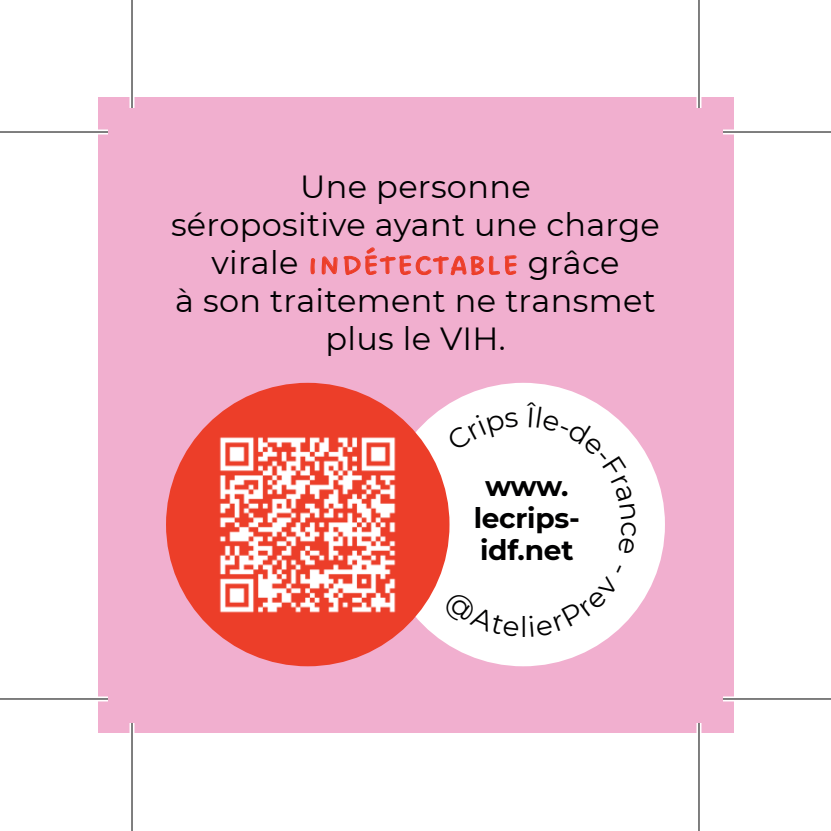
<style>
.page{position:relative;width:831px;height:831px;background:#fff}
.page>*{position:absolute;margin:0;border:0;box-sizing:border-box;transform-origin:0 0}
.t1{font:40px "DO All Caps Regular";letter-spacing:.01em;color:#ec3e29}
.t2{font:32px/38px "Montserrat";letter-spacing:.01em;color:#000001;text-align:center}
.t3{font:700 28px/32px "Montserrat";letter-spacing:-.01em;color:#000001;text-align:center}
.t4{font:28px "Montserrat";color:#000001}
.s1{font-family:"Montserrat";font-size:32px;color:#000001}
</style>
<div class="page">
<div style="left:98px;top:98px;width:635px;height:635px;background:#f1afcf"></div>
<svg style="left:310px;top:248px;width:207px;height:28px"></svg>
<div style="left:381px;top:383px;width:284px;height:283px;background:#fff;border-radius:50%"></div>
<div style="left:166px;top:383px;width:283px;height:283px;background:#ec3e29;border-radius:50%"></div>
<img style="left:219px;top:437px;width:177px;height:176px">
<div style="left:0;top:129px;width:108px;height:5px;background:#fff"></div>
<div style="left:723px;top:129px;width:108px;height:5px;background:#fff"></div>
<div style="left:0;top:696px;width:108px;height:5px;background:#fff"></div>
<div style="left:723px;top:696px;width:108px;height:5px;background:#fff"></div>
<hr style="left:130px;top:0;width:4px;height:108px;background:#fff">
<hr style="left:130px;top:723px;width:4px;height:108px;background:#fff">
<div style="left:696px;top:0;width:5px;height:108px;background:#fff"></div>
<div style="left:696px;top:723px;width:5px;height:108px;background:#fff"></div>
<hr style="left:0;top:131px;width:108px;height:2px;background:#000">
<hr style="left:723px;top:131px;width:108px;height:2px;background:#000">
<hr style="left:0;top:698px;width:108px;height:2px;background:#000">
<hr style="left:723px;top:698px;width:108px;height:2px;background:#000">
<hr style="left:131px;top:0;width:2px;height:108px;background:#000">
<hr style="left:131px;top:723px;width:2px;height:108px;background:#000">
<hr style="left:698px;top:0;width:2px;height:108px;background:#000">
<hr style="left:698px;top:723px;width:2px;height:108px;background:#000">
<p class="t2" style="left:171px;top:166px;width:490px">Une personne<br>séropositive ayant une charge</p>
<p class="t1" style="left:211px;top:240px;width:410px"><span class="s1">virale</span> indétectable <span class="s1">grâce</span></p>
<p class="t2" style="left:175px;top:280px;width:482px">à son traitement ne transmet plus le VIH.</p>
<p class="t3" style="left:474px;top:468px;width:108px">www. lecrips&shy;idf.net</p>
<p class="t4" style="left:520px;top:608px;width:9px">l</p>
</div>
